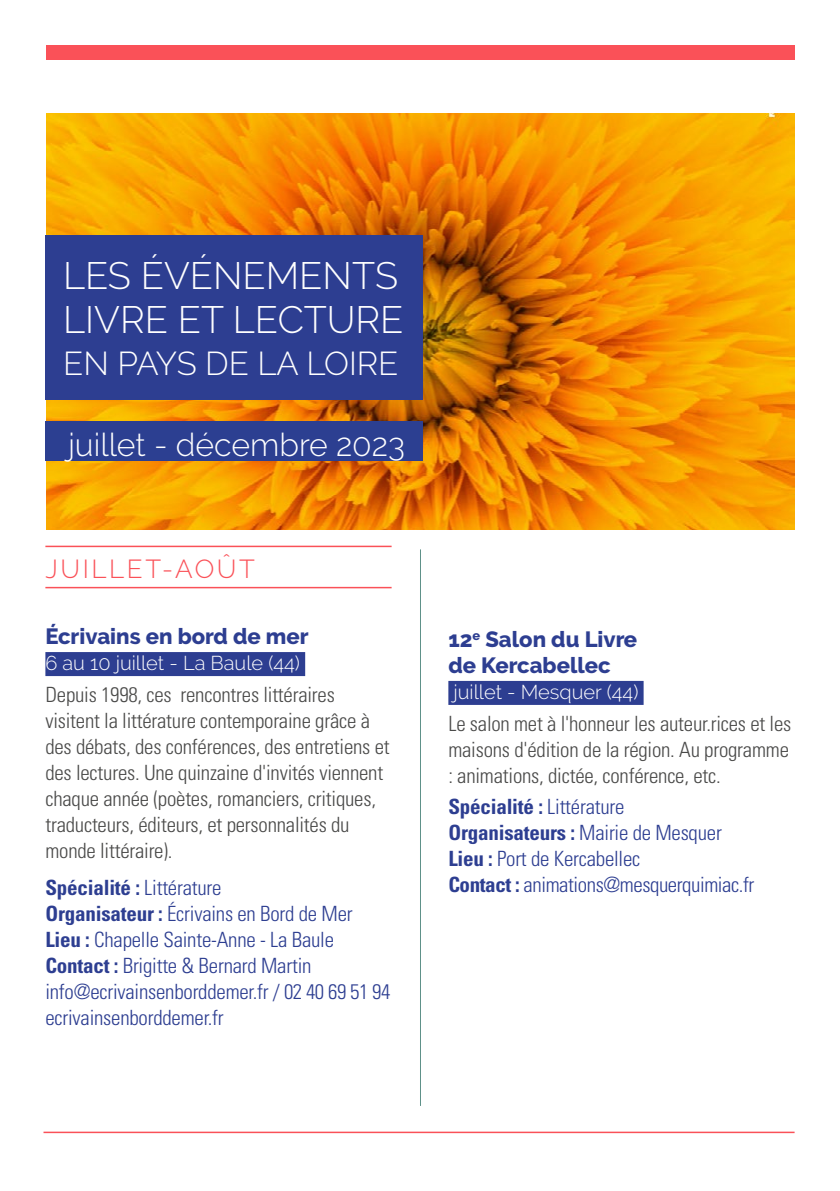
<style>
.page{position:relative;width:840px;height:1191px;background:#fff}
.page>*{position:absolute;margin:0;border:0;box-sizing:border-box;transform-origin:0 0}
.t1{font:300 38px/44px "Raleway";color:#fff}
.t2{font:300 33px "Raleway";color:#fff}
.t3{font:300 32px "Raleway";color:#fff}
.t4{font:300 26px "Raleway";letter-spacing:.1em;color:#fa5158}
.t5{font:800 22px/26px "Raleway";color:#2d3e91}
.t6{font:300 condensed 21px/26px "Univers";letter-spacing:-.01em;color:#4a4a49}
.t7{font:300 condensed 21px/26px "Univers";letter-spacing:-.01em;color:#2d3e91}
.t8{font:300 20px "Raleway";color:#fff}
.s1{font-weight:700}
</style>
<div class="page">
<hr style="left:420px;top:549px;width:1px;height:557px;background:#5e9189">
<img style="left:46px;top:113px;width:748px;height:416px">
<hr style="left:45px;top:545px;width:346px;height:2px;background:#fa5158">
<hr style="left:45px;top:587px;width:346px;height:1px;background:#fa5158">
<div style="left:45px;top:652px;width:260px;height:24px;background:#2d3e91"></div>
<div style="left:448px;top:681px;width:195px;height:24px;background:#2d3e91"></div>
<div style="left:45px;top:235px;width:377px;height:165px;background:#2d3e91"></div>
<div style="left:45px;top:421px;width:377px;height:40px;background:#2c3f91"></div>
<div style="left:46px;top:45px;width:748px;height:15px;background:#fa5158"></div>
<hr style="left:43px;top:1131px;width:751px;height:2px;background:#fa5158">
<h1 class="t1" style="left:63px;top:253px;width:341px">LES ÉVÉNEMENTS<br>LIVRE ET LECTURE</h1>
<h2 class="t2" style="left:63px;top:344px;width:336px">EN PAYS DE LA LOIRE</h2>
<h3 class="t3" style="left:68px;top:426px;width:338px">juillet - décembre 2023</h3>
<p class="t4" style="left:45px;top:554px;width:211px">JUILLET-AOÛT</p>
<p class="t5" style="left:45px;top:623px;width:264px">Écrivains en bord de mer</p>
<p class="t8" style="left:45px;top:651px;width:256px">6 au 10 juillet - La Baule (44)</p>
<p class="t6" style="left:45px;top:681px;width:345px">Depuis 1998, ces rencontres littéraires visitent la littérature contemporaine grâce à des débats, des conférences, des entretiens et des lectures. Une quinzaine d'invités viennent chaque année (poètes, romanciers, critiques, traducteurs, éditeurs, et personnalités du monde littéraire).</p>
<p class="t7" style="left:45px;top:874px;width:346px"><span class="s1">Spécialité :</span> Littérature<br><span class="s1">Organisateur :</span> Écrivains en Bord de Mer <span class="s1">Lieu :</span> Chapelle Sainte-Anne - La Baule <span class="s1">Contact :</span> Brigitte &amp; Bernard Martin info@ecrivainsenborddemer.fr / 02 40 69 51 94 ecrivainsenborddemer.fr</p>
<p class="t5" style="left:448px;top:626px;width:190px">12<sup>e</sup> Salon du Livre de Kercabellec</p>
<p class="t8" style="left:453px;top:680px;width:186px">juillet - Mesquer (44)</p>
<p class="t6" style="left:448px;top:710px;width:344px;text-align:justify">Le salon met à l'honneur les auteur.rices et les maisons d'édition de la région. Au programme : animations, dictée, conférence, etc.</p>
<p class="t7" style="left:448px;top:794px;width:307px"><span class="s1">Spécialité :</span> Littérature<br><span class="s1">Organisateurs :</span> Mairie de Mesquer<br><span class="s1">Lieu :</span> Port de Kercabellec<br><span class="s1">Contact :</span> animations@mesquerquimiac.fr</p>
</div>
